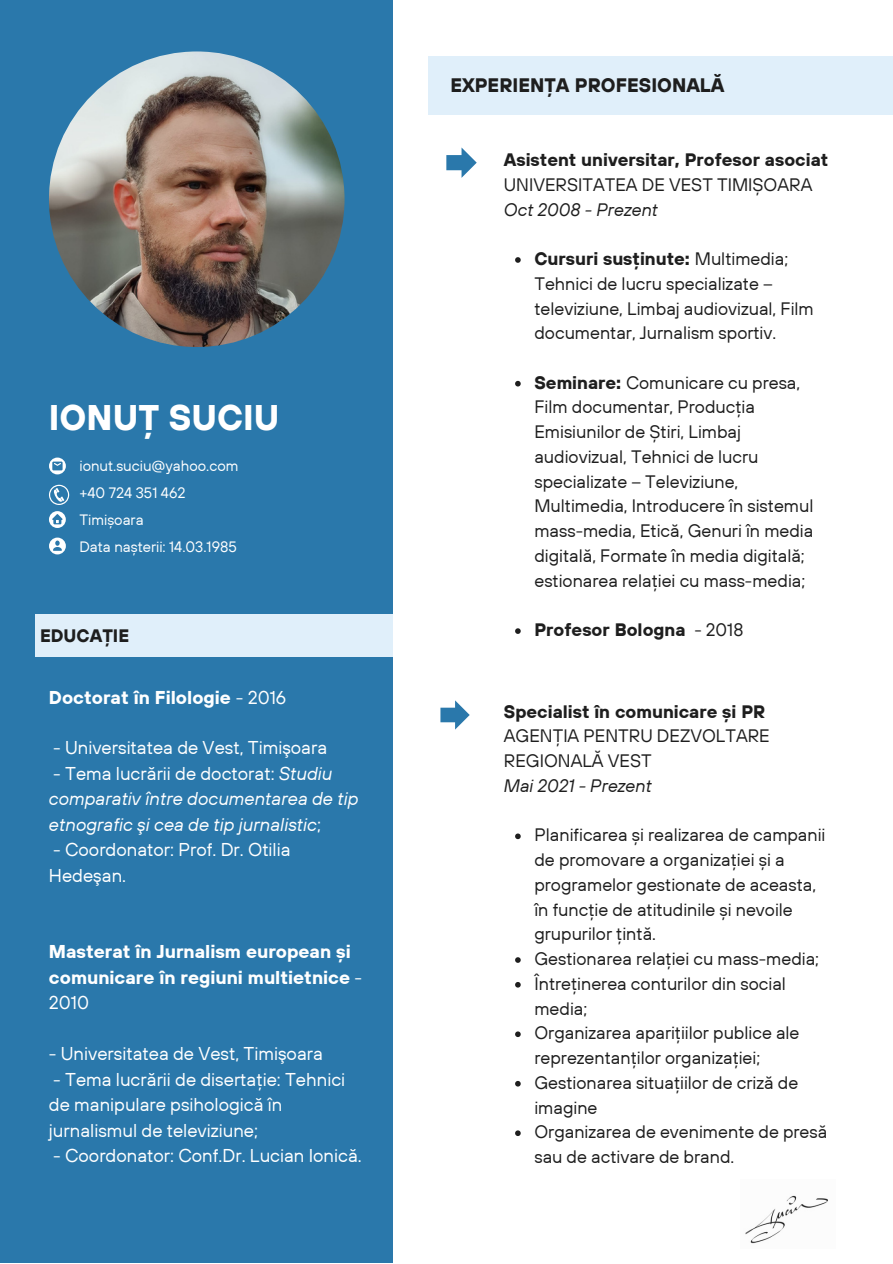
<style>
.page{position:relative;width:893px;height:1264px;background:#fff}
.page>*{position:absolute;margin:0;border:0;box-sizing:border-box;transform-origin:0 0}
.t1{font:700 35.55px "TT Hoves";color:#fff}
.t2{font:700 19.5px "TT Hoves";color:#1e1e1e}
.t3{font:18.45px/25.5px "TT Hoves";color:#fff}
.t4{font:italic 18.45px/25.5px "TT Hoves";color:#fff}
.t5{font:700 18.45px/25.5px "TT Hoves";color:#fff}
.t6{font:18px/24.8px "TT Hoves";color:#1e1e1e}
.t7{font:700 18px "TT Hoves";color:#1e1e1e}
.t8{font:italic 18px "TT Hoves";color:#1e1e1e}
.t9{font:15px/27px "TT Hoves";color:#fff}
.s1{font-weight:400}
.s2{font-style:normal}
.s3{font-weight:700}
</style>
<div class="page">
<div style="left:0;top:0;width:393px;height:1262px;background:#2a78ab"></div>
<img style="left:49px;top:51px;width:295px;height:296px;border-radius:50%">
<div style="left:428px;top:56px;width:464px;height:59px;background:#e0effa"></div>
<svg style="left:49px;top:511px;width:17px;height:17px"></svg>
<svg style="left:49px;top:457px;width:17px;height:17px"></svg>
<svg style="left:49px;top:537px;width:17px;height:17px"></svg>
<svg style="left:49px;top:485px;width:20px;height:20px"></svg>
<svg style="left:446px;top:147px;width:30px;height:31px"></svg>
<svg style="left:440px;top:700px;width:29px;height:29px"></svg>
<div style="left:36px;top:614px;width:357px;height:42px;background:#e0effa"></div>
<svg style="left:515px;top:833px;width:5px;height:6px"></svg>
<svg style="left:515px;top:957px;width:5px;height:5px"></svg>
<svg style="left:515px;top:982px;width:5px;height:5px"></svg>
<svg style="left:515px;top:1031px;width:5px;height:6px"></svg>
<svg style="left:515px;top:1081px;width:5px;height:5px"></svg>
<svg style="left:515px;top:1130px;width:5px;height:5px"></svg>
<svg style="left:515px;top:257px;width:5px;height:6px"></svg>
<svg style="left:515px;top:381px;width:5px;height:5px"></svg>
<svg style="left:515px;top:628px;width:5px;height:6px"></svg>
<img style="left:745px;top:1195px;width:83px;height:49px">
<h1 class="t1" style="left:49px;top:394px;width:232px">IONUȚ SUCIU</h1>
<p class="t9" style="left:79px;top:452px;width:160px">ionut.suciu@yahoo.com +40 724 351 462<br>Timișoara<br>Data nașterii: 14.03.1985</p>
<p class="t7" style="left:40px;top:624px;width:91px">EDUCAȚIE</p>
<p class="t5" style="left:49px;top:684px;width:239px">Doctorat în Filologie <span class="s1">- 2016</span></p>
<p class="t3" style="left:53px;top:735px;width:275px">- Universitatea de Vest, Timişoara</p>
<p class="t4" style="left:49px;top:760px;width:311px"><span class="s2">- Tema lucrării de doctorat:</span> Studiu comparativ între documentarea de tip etnografic şi cea de tip jurnalistic<span class="s2">;</span></p>
<p class="t3" style="left:49px;top:836px;width:243px">- Coordonator: Prof. Dr. Otilia<br>Hedeşan.</p>
<p class="t5" style="left:49px;top:938px;width:314px">Masterat în Jurnalism european și comunicare în regiuni multietnice <span class="s1">-<br>2010</span></p>
<p class="t3" style="left:49px;top:1040px;width:275px">- Universitatea de Vest, Timişoara</p>
<p class="t3" style="left:49px;top:1065px;width:298px">- Tema lucrării de disertație: Tehnici de manipulare psihologică în jurnalismul de televiziune;</p>
<p class="t3" style="left:53px;top:1142px;width:310px">- Coordonator: Conf.Dr. Lucian Ionică.</p>
<p class="t2" style="left:450px;top:73px;width:275px">EXPERIENȚA PROFESIONALĂ</p>
<p class="t7" style="left:504px;top:148px;width:326px">Asistent universitar, Profesor asociat</p>
<p class="t6" style="left:504px;top:172px;width:310px">UNIVERSITATEA DE VEST TIMIȘOARA</p>
<p class="t8" style="left:504px;top:197px;width:156px">Oct 2008 - Prezent</p>
<p class="t6" style="left:534px;top:246px;width:281px"><span class="s3">Cursuri susținute:</span> Multimedia; Tehnici de lucru specializate – televiziune, Limbaj audiovizual, Film documentar, Jurnalism sportiv.</p>
<p class="t6" style="left:534px;top:370px;width:280px"><span class="s3">Seminare:</span> Comunicare cu presa, Film documentar, Producția Emisiunilor de Știri, Limbaj audiovizual, Tehnici de lucru specializate – Televiziune, Multimedia, Introducere în sistemul mass-media, Etică, Genuri în media digitală, Formate în media digitală; estionarea relației cu mass-media;</p>
<p class="t7" style="left:534px;top:618px;width:210px">Profesor Bologna <span class="s1">- 2018</span></p>
<p class="t7" style="left:504px;top:699px;width:263px">Specialist în comunicare și PR</p>
<p class="t6" style="left:504px;top:723px;width:267px">AGENȚIA PENTRU DEZVOLTARE<br>REGIONALĂ VEST</p>
<p class="t8" style="left:504px;top:774px;width:149px">Mai 2021 - Prezent</p>
<p class="t6" style="left:534px;top:822px;width:294px">Planificarea și realizarea de campanii de promovare a organizației și a programelor gestionate de aceasta, în funcție de atitudinile și nevoile grupurilor țintă.<br>Gestionarea relației cu mass-media;<br>Întreținerea conturilor din social media;<br>Organizarea aparițiilor publice ale reprezentanților organizației;<br>Gestionarea situațiilor de criză de imagine<br>Organizarea de evenimente de presă sau de activare de brand.</p>
</div>
